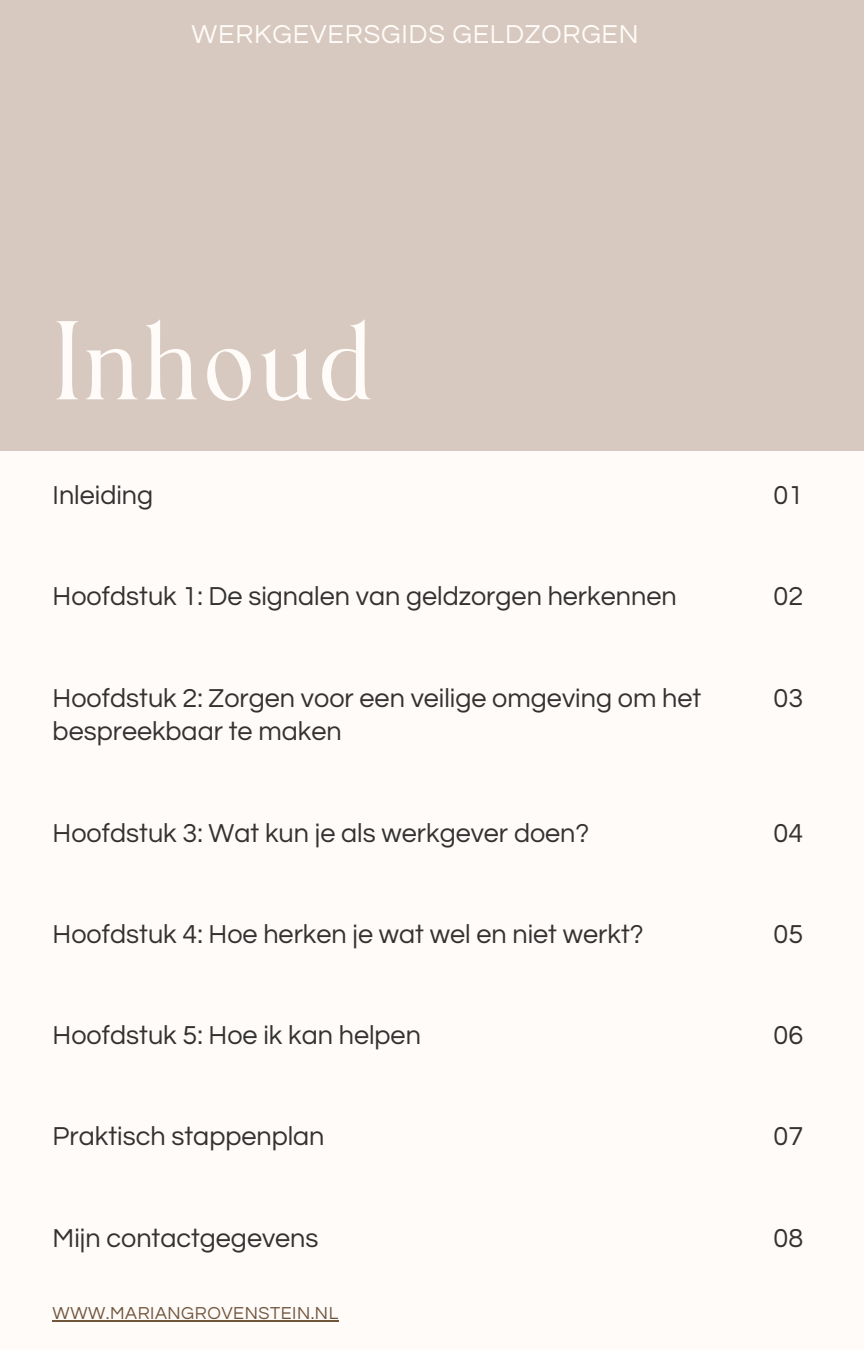
<style>
.page{position:relative;width:864px;height:1350px;background:#fffbf8}
.page>*{position:absolute;margin:0;border:0;box-sizing:border-box;transform-origin:0 0}
.t1{font:78.08px "TAN Angleton";color:#fffbf8}
.t2{font:27px/33.8px "Questrial";color:#333232}
.t3{font:27px "Questrial";letter-spacing:.03em;color:#fffbf8}
.t4{font:18px "Questrial";letter-spacing:.03em;color:#71563e}
</style>
<div class="page">
<div style="left:0;top:0;width:864px;height:451px;background:#d7c9bf"></div>
<hr style="left:53px;top:1321px;width:286px;height:1px;background:#71563e">
<h3 class="t3" style="left:192px;top:21px;width:449px">WERKGEVERSGIDS GELDZORGEN</h3>
<h3 class="t1" style="left:53px;top:320px;width:323px">Inhoud</h3>
<h2 class="t2" style="left:53px;top:479px;width:102px">Inleiding</h2>
<h3 class="t2" style="left:774px;top:479px;width:31px">01</h3>
<h1 class="t2" style="left:53px;top:580px;width:626px">Hoofdstuk 1: De signalen van geldzorgen herkennen</h1>
<h3 class="t2" style="left:774px;top:580px;width:31px">02</h3>
<h3 class="t2" style="left:53px;top:681px;width:650px">Hoofdstuk 2: Zorgen voor een veilige omgeving om het bespreekbaar te maken</h3>
<h3 class="t2" style="left:774px;top:681px;width:31px">03</h3>
<h3 class="t2" style="left:53px;top:816px;width:538px">Hoofdstuk 3: Wat kun je als werkgever doen?</h3>
<h3 class="t2" style="left:774px;top:816px;width:31px">04</h3>
<h3 class="t2" style="left:53px;top:918px;width:593px">Hoofdstuk 4: Hoe herken je wat wel en niet werkt?</h3>
<h3 class="t2" style="left:774px;top:918px;width:31px">05</h3>
<h3 class="t2" style="left:53px;top:1019px;width:370px">Hoofdstuk 5: Hoe ik kan helpen</h3>
<h3 class="t2" style="left:774px;top:1019px;width:31px">06</h3>
<h3 class="t2" style="left:53px;top:1120px;width:273px">Praktisch stappenplan</h3>
<h3 class="t2" style="left:774px;top:1120px;width:31px">07</h3>
<h3 class="t2" style="left:53px;top:1221px;width:267px">Mijn contactgegevens</h3>
<h3 class="t2" style="left:774px;top:1221px;width:31px">08</h3>
<p class="t4" style="left:53px;top:1304px;width:287px">WWW.MARIANGROVENSTEIN.NL</p>
</div>
